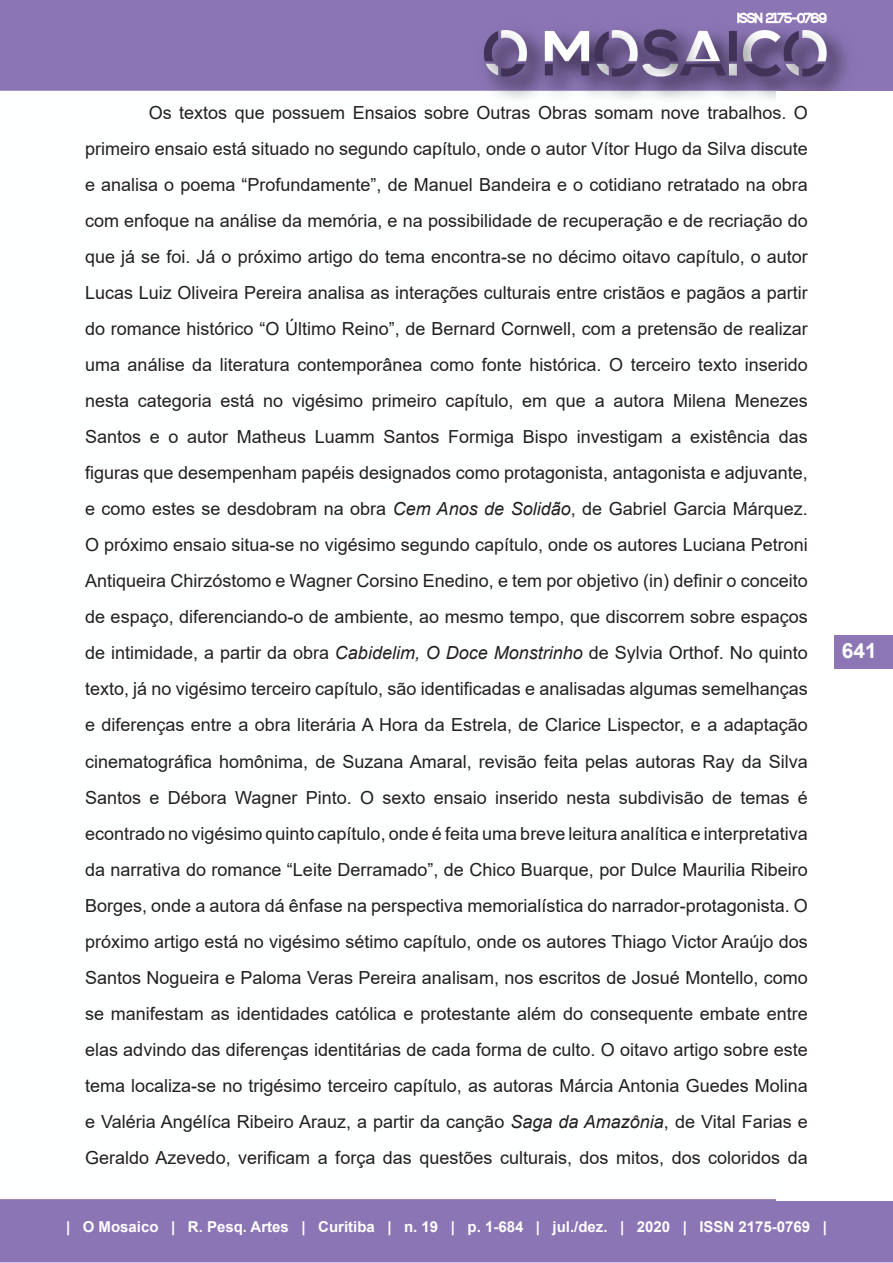
<style>
.page{position:relative;width:893px;height:1263px;background:#fff}
.page>*{position:absolute;margin:0;border:0;box-sizing:border-box;transform-origin:0 0}
.t1{font:700 21px "Arial";color:#fff}
.Corpo{font:18px/36px "Arial";color:#231f20;text-align:justify}
.t2{font:700 15px "Arial";color:#fff}
.s1{font-style:italic}
</style>
<div class="page">
<img style="left:0;top:0;width:893px;height:1263px">
<div style="left:777px;top:92px;width:116px;height:1109px;background:#fff"></div>
<div style="left:834px;top:635px;width:59px;height:33px;background:#8d76b5"></div>
<p class="Corpo" style="left:85px;top:95px;width:724px;text-indent:64px">Os textos que possuem Ensaios sobre Outras Obras somam nove trabalhos. O primeiro ensaio está situado no segundo capítulo, onde o autor Vítor Hugo da Silva discute e analisa o poema “Profundamente”, de Manuel Bandeira e o cotidiano retratado na obra com enfoque na análise da memória, e na possibilidade de recuperação e de recriação do que já se foi. Já o próximo artigo do tema encontra-se no décimo oitavo capítulo, o autor Lucas Luiz Oliveira Pereira analisa as interações culturais entre cristãos e pagãos a partir do romance histórico “O Último Reino”, de Bernard Cornwell, com a pretensão de realizar uma análise da literatura contemporânea como fonte histórica. O terceiro texto inserido nesta categoria está no vigésimo primeiro capítulo, em que a autora Milena Menezes Santos e o autor Matheus Luamm Santos Formiga Bispo investigam a existência das figuras que desempenham papéis designados como protagonista, antagonista e adjuvante, e como estes se desdobram na obra <span class="s1">Cem Anos de Solidão</span>, de Gabriel Garcia Márquez.<br>O próximo ensaio situa-se no vigésimo segundo capítulo, onde os autores Luciana Petroni Antiqueira Chirzóstomo e Wagner Corsino Enedino, e tem por objetivo (in) definir o conceito de espaço, diferenciando-o de ambiente, ao mesmo tempo, que discorrem sobre espaços de intimidade, a partir da obra <span class="s1">Cabidelim, O Doce Monstrinho</span> de Sylvia Orthof. No quinto texto, já no vigésimo terceiro capítulo, são identificadas e analisadas algumas semelhanças e diferenças entre a obra literária A Hora da Estrela, de Clarice Lispector, e a adaptação cinematográfica homônima, de Suzana Amaral, revisão feita pelas autoras Ray da Silva Santos e Débora Wagner Pinto. O sexto ensaio inserido nesta subdivisão de temas é econtrado no vigésimo quinto capítulo, onde é feita uma breve leitura analítica e interpretativa da narrativa do romance “Leite Derramado”, de Chico Buarque, por Dulce Maurilia Ribeiro Borges, onde a autora dá ênfase na perspectiva memorialística do narrador-protagonista. O próximo artigo está no vigésimo sétimo capítulo, onde os autores Thiago Victor Araújo dos Santos Nogueira e Paloma Veras Pereira analisam, nos escritos de Josué Montello, como se manifestam as identidades católica e protestante além do consequente embate entre elas advindo das diferenças identitárias de cada forma de culto. O oitavo artigo sobre este tema localiza-se no trigésimo terceiro capítulo, as autoras Márcia Antonia Guedes Molina e Valéria Angélíca Ribeiro Arauz, a partir da canção <span class="s1">Saga da Amazônia</span>, de Vital Farias e Geraldo Azevedo, verificam a força das questões culturais, dos mitos, dos coloridos da</p>
<p class="t1" style="left:842px;top:636px;width:37px">641</p>
<p class="t2" style="left:66px;top:1216px;width:762px">| O Mosaico | R. Pesq. Artes | Curitiba | n. 19 | p. 1-684 | jul./dez. | 2020 | ISSN 2175-0769 |</p>
</div>
